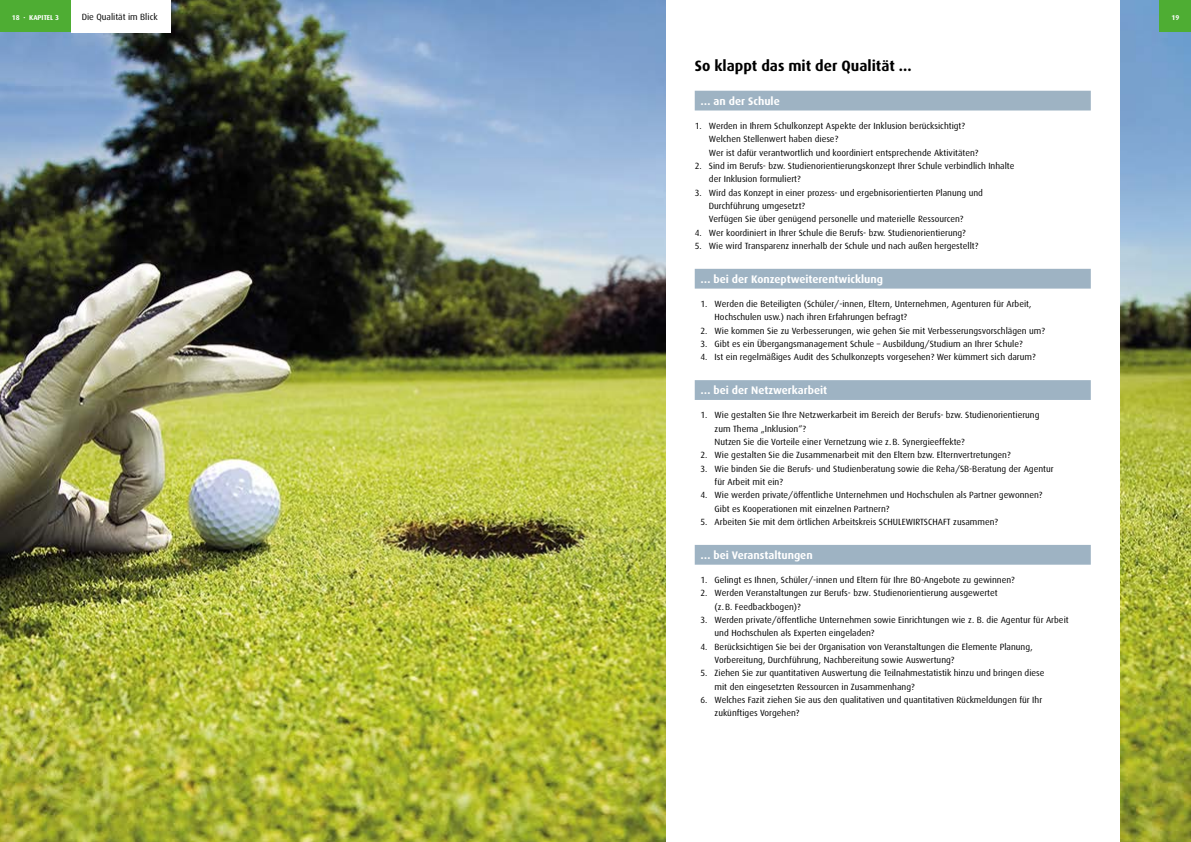
<style>
.page{position:relative;width:1191px;height:842px;background:#fff}
.page>*{position:absolute;margin:0;border:0;box-sizing:border-box;transform-origin:0 0}
.t1{font:700 15px "Dax";color:#000}
.t2{font:700 11px "Dax";color:#fff}
.t3{font:9px/13.3px "Dax";color:#000}
.t4{font:700 7px "Dax";color:#fff}
</style>
<div class="page">
<img style="left:0;top:0;width:1191px;height:842px">
<div style="left:666px;top:0;width:454px;height:842px;background:#fff"></div>
<svg style="left:694px;top:91px;width:396px;height:474px"></svg>
<div style="left:1159px;top:0;width:32px;height:32px;background:#4ead33"></div>
<div style="left:0;top:0;width:71px;height:32px;background:#4ead33"></div>
<div style="left:71px;top:0;width:99px;height:32px;background:#fff"></div>
<p class="t4" style="left:12px;top:13px;width:49px">18 · KAPITEL 3</p>
<p class="t3" style="left:82px;top:11px;width:77px">Die Qualität im Blick</p>
<p class="t4" style="left:1171px;top:13px;width:9px">19</p>
<h2 class="t1" style="left:694px;top:57px;width:218px">So klappt das mit der Qualität ...</h2>
<h3 class="t2" style="left:700px;top:95px;width:81px">… an der Schule</h3>
<p class="t3" style="left:709px;top:119px;width:271px;text-indent:-14px">1. Werden in Ihrem Schulkonzept Aspekte der Inklusion berücksichtigt?<br>Welchen Stellenwert haben diese?<br>Wer ist dafür verantwortlich und koordiniert entsprechende Aktivitäten?</p>
<p class="t3" style="left:709px;top:159px;width:307px;text-indent:-14px">2. Sind im Berufs- bzw. Studienorientierungskonzept Ihrer Schule verbindlich Inhalte der Inklusion formuliert?</p>
<p class="t3" style="left:709px;top:186px;width:276px;text-indent:-14px">3. Wird das Konzept in einer prozess- und ergebnisorientierten Planung und<br>Durchführung umgesetzt?<br>Verfügen Sie über genügend personelle und materielle Ressourcen?</p>
<p class="t3" style="left:694px;top:226px;width:273px">4. Wer koordiniert in Ihrer Schule die Berufs- bzw. Studienorientierung?</p>
<p class="t3" style="left:694px;top:239px;width:285px">5. Wie wird Transparenz innerhalb der Schule und nach außen hergestellt?</p>
<h3 class="t2" style="left:700px;top:273px;width:184px">… bei der Konzeptweiterentwicklung</h3>
<p class="t3" style="left:714px;top:297px;width:318px;text-indent:-14px">1. Werden die Beteiligten (Schüler/-innen, Eltern, Unternehmen, Agenturen für Arbeit,<br>Hochschulen usw.) nach ihren Erfahrungen befragt?</p>
<p class="t3" style="left:700px;top:324px;width:346px">2. Wie kommen Sie zu Verbesserungen, wie gehen Sie mit Verbesserungsvorschlägen um?</p>
<p class="t3" style="left:700px;top:337px;width:324px">3. Gibt es ein Übergangsmanagement Schule – Ausbildung/Studium an Ihrer Schule?</p>
<p class="t3" style="left:700px;top:351px;width:337px">4. Ist ein regelmäßiges Audit des Schulkonzepts vorgesehen? Wer kümmert sich darum?</p>
<h3 class="t2" style="left:700px;top:384px;width:128px">… bei der Netzwerkarbeit</h3>
<p class="t3" style="left:714px;top:409px;width:326px;text-indent:-14px">1. Wie gestalten Sie Ihre Netzwerkarbeit im Bereich der Berufs- bzw. Studienorientierung zum Thema „Inklusion“?<br>Nutzen Sie die Vorteile einer Vernetzung wie z. B. Synergieeffekte?</p>
<p class="t3" style="left:700px;top:449px;width:312px">2. Wie gestalten Sie die Zusammenarbeit mit den Eltern bzw. Elternvertretungen?</p>
<p class="t3" style="left:714px;top:462px;width:340px;text-indent:-14px">3. Wie binden Sie die Berufs- und Studienberatung sowie die Reha/SB-Beratung der Agentur für Arbeit mit ein?</p>
<p class="t3" style="left:714px;top:489px;width:329px;text-indent:-14px">4. Wie werden private/öffentliche Unternehmen und Hochschulen als Partner gewonnen?<br>Gibt es Kooperationen mit einzelnen Partnern?</p>
<p class="t3" style="left:700px;top:515px;width:299px">5. Arbeiten Sie mit dem örtlichen Arbeitskreis SCHULEWIRTSCHAFT zusammen?</p>
<h3 class="t2" style="left:700px;top:549px;width:114px">… bei Veranstaltungen</h3>
<p class="t3" style="left:700px;top:573px;width:316px">1. Gelingt es Ihnen, Schüler/-innen und Eltern für Ihre BO-Angebote zu gewinnen?</p>
<p class="t3" style="left:714px;top:587px;width:285px;text-indent:-14px">2. Werden Veranstaltungen zur Berufs- bzw. Studienorientierung ausgewertet (z. B. Feedbackbogen)?</p>
<p class="t3" style="left:714px;top:613px;width:355px;text-indent:-14px">3. Werden private/öffentliche Unternehmen sowie Einrichtungen wie z. B. die Agentur für Arbeit und Hochschulen als Experten eingeladen?</p>
<p class="t3" style="left:714px;top:640px;width:320px;text-indent:-14px">4. Berücksichtigen Sie bei der Organisation von Veranstaltungen die Elemente Planung,<br>Vorbereitung, Durchführung, Nachbereitung sowie Auswertung?</p>
<p class="t3" style="left:714px;top:667px;width:331px;text-indent:-14px">5. Ziehen Sie zur quantitativen Auswertung die Teilnahmestatistik hinzu und bringen diese mit den eingesetzten Ressourcen in Zusammenhang?</p>
<p class="t3" style="left:714px;top:693px;width:329px;text-indent:-14px">6. Welches Fazit ziehen Sie aus den qualitativen und quantitativen Rückmeldungen für Ihr zukünftiges Vorgehen?</p>
</div>
